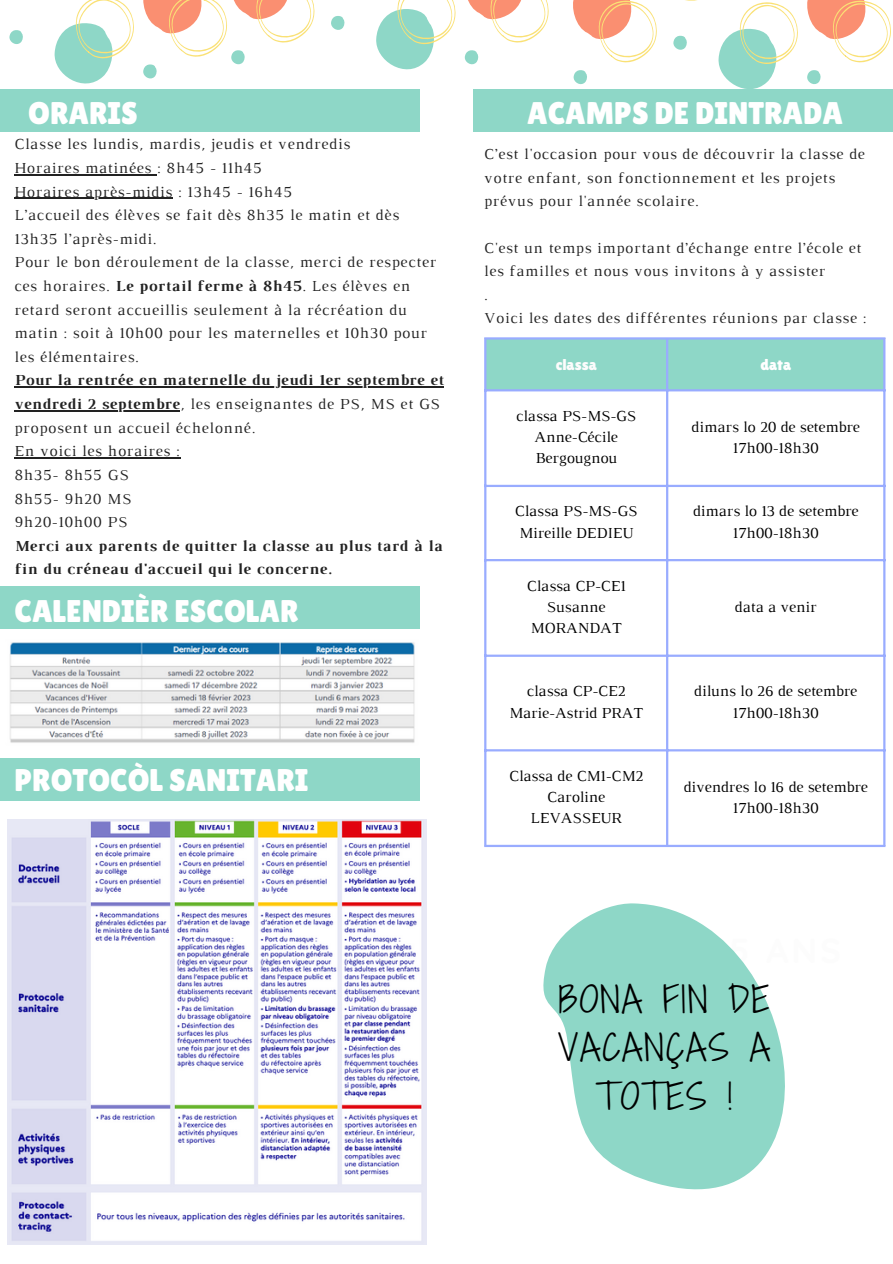
<style>
.page{position:relative;width:893px;height:1264px;background:#fff}
.page>*{position:absolute;margin:0;border:0;box-sizing:border-box;transform-origin:0 0}
.t1{font:34.65px/48.3px "Shadows Into Light Two";letter-spacing:.05em;color:#000;text-align:center}
.t2{font:31.35px "Lilita One";color:#fff}
.t3{font:15.6px/23.5px "Luthier";letter-spacing:.05em;color:#222}
.t4{font:15.6px/21.3px "Luthier";color:#000;text-align:center}
.t5{font:700 15.6px/23.5px "Luthier";letter-spacing:.05em;color:#222}
.t6{font:15.6px "Lilita One";color:#fcfcfc}
.t7{font:15.6px "Lilita One";color:#fff}
.t8{font:15.45px/23.4px "Luthier";letter-spacing:.05em;color:#222}
.s1{font-weight:700}
</style>
<div class="page">
<div style="left:0;top:89px;width:419px;height:43px;background:#8ed7c7"></div>
<svg style="left:9px;top:30px;width:14px;height:14px"></svg>
<svg style="left:54px;top:0;width:80px;height:83px"></svg>
<svg style="left:143px;top:0;width:172px;height:79px"></svg>
<svg style="left:331px;top:16px;width:14px;height:14px"></svg>
<svg style="left:376px;top:0;width:173px;height:69px"></svg>
<svg style="left:807px;top:70px;width:14px;height:14px"></svg>
<svg style="left:573px;top:0;width:225px;height:89px"></svg>
<svg style="left:807px;top:0;width:84px;height:63px"></svg>
<div style="left:0;top:586px;width:419px;height:43px;background:#8ed7c7"></div>
<img style="left:10px;top:642px;width:405px;height:101px">
<div style="left:0;top:758px;width:419px;height:43px;background:#8ed7c7"></div>
<img style="left:7px;top:819px;width:420px;height:424px">
<div style="left:473px;top:89px;width:419px;height:43px;background:#8ed7c7"></div>
<div style="left:486px;top:339px;width:397px;height:50px;background:#8ed7c7"></div>
<hr style="left:484px;top:339px;width:2px;height:505px;background:#99acff">
<hr style="left:666px;top:339px;width:2px;height:505px;background:#99acff">
<hr style="left:883px;top:339px;width:2px;height:505px;background:#99acff">
<hr style="left:484px;top:337px;width:401px;height:2px;background:#99acff">
<hr style="left:484px;top:389px;width:401px;height:2px;background:#99acff">
<hr style="left:484px;top:485px;width:401px;height:2px;background:#99acff">
<hr style="left:484px;top:559px;width:401px;height:2px;background:#99acff">
<hr style="left:484px;top:654px;width:401px;height:3px;background:#99acff">
<hr style="left:484px;top:749px;width:401px;height:2px;background:#99acff">
<hr style="left:484px;top:844px;width:401px;height:3px;background:#99acff">
<hr style="left:14px;top:174px;width:143px;height:1px;background:#222">
<hr style="left:14px;top:198px;width:159px;height:1px;background:#222">
<hr style="left:14px;top:386px;width:430px;height:2px;background:#222">
<hr style="left:14px;top:410px;width:166px;height:1px;background:#222">
<hr style="left:14px;top:457px;width:166px;height:1px;background:#222">
<svg style="left:543px;top:903px;width:242px;height:285px;fill:#8ed7c7"></svg>
<h2 class="t2" style="left:28px;top:95px;width:111px">ORARIS</h2>
<p class="t3" style="left:14px;top:134px;width:423px">Classe les lundis, mardis, jeudis et vendredis<br>Horaires matinées : 8h45 - 11h45<br>Horaires après-midis : 13h45 - 16h45<br>L’accueil des élèves se fait dès 8h35 le matin et dès 13h35 l’après-midi.<br>Pour le bon déroulement de la classe, merci de respecter ces horaires. <span class="s1">Le portail ferme à 8h45</span>. Les élèves en retard seront accueillis seulement à la récréation du matin : soit à 10h00 pour les maternelles et 10h30 pour les élémentaires.</p>
<p class="t3" style="left:14px;top:370px;width:430px"><span class="s1">Pour la rentrée en maternelle du jeudi 1er septembre et vendredi 2 septembre</span>, les enseignantes de PS, MS et GS proposent un accueil échelonné.<br>En voici les horaires :<br>8h35- 8h55 GS<br>8h55- 9h20 MS<br>9h20-10h00 PS</p>
<p class="t5" style="left:14px;top:535px;width:429px">Merci aux parents de quitter la classe au plus tard à la fin du créneau d'accueil qui le concerne.</p>
<h2 class="t2" style="left:14px;top:592px;width:286px">CALENDIÈR ESCOLAR</h2>
<h2 class="t2" style="left:14px;top:762px;width:295px">PROTOCÒL SANITARI</h2>
<h2 class="t2" style="left:527px;top:95px;width:317px">ACAMPS DE DINTRADA</h2>
<p class="t8" style="left:484px;top:144px;width:382px">C’est l'occasion pour vous de découvrir la classe de votre enfant, son fonctionnement et les projets prévus pour l'année scolaire.</p>
<p class="t8" style="left:484px;top:237px;width:383px">C'est un temps important d’échange entre l’école et les familles et nous vous invitons à y assister<br>.<br>Voici les dates des différentes réunions par classe :</p>
<p class="t6" style="left:555px;top:355px;width:43px">classa</p>
<p class="t7" style="left:760px;top:355px;width:32px">data</p>
<p class="t4" style="left:516px;top:406px;width:122px">classa PS-MS-GS<br>Anne-Cécile<br>Bergougnou</p>
<p class="t4" style="left:691px;top:417px;width:170px">dimars lo 20 de setembre<br>17h00-18h30</p>
<p class="t4" style="left:515px;top:501px;width:124px;text-align:left">Classa PS-MS-GS<br>Mireille DEDIEU</p>
<p class="t4" style="left:693px;top:501px;width:167px">dimars lo 13 de setembre<br>17h00-18h30</p>
<p class="t4" style="left:527px;top:576px;width:100px">Classa CP-CE1<br>Susanne<br>MORANDAT</p>
<p class="t4" style="left:734px;top:597px;width:83px">data a venir</p>
<p class="t4" style="left:509px;top:681px;width:136px">classa CP-CE2<br>Marie-Astrid PRAT</p>
<p class="t4" style="left:694px;top:681px;width:164px">diluns lo 26 de setembre<br>17h00-18h30</p>
<p class="t4" style="left:509px;top:766px;width:136px">Classa de CM1-CM2<br>Caroline<br>LEVASSEUR</p>
<p class="t4" style="left:683px;top:777px;width:186px">divendres lo 16 de setembre<br>17h00-18h30</p>
<h1 class="t1" style="left:558px;top:975px;width:213px">BONA FIN DE<br>VACANÇAS A<br>TOTES !</h1>
</div>
